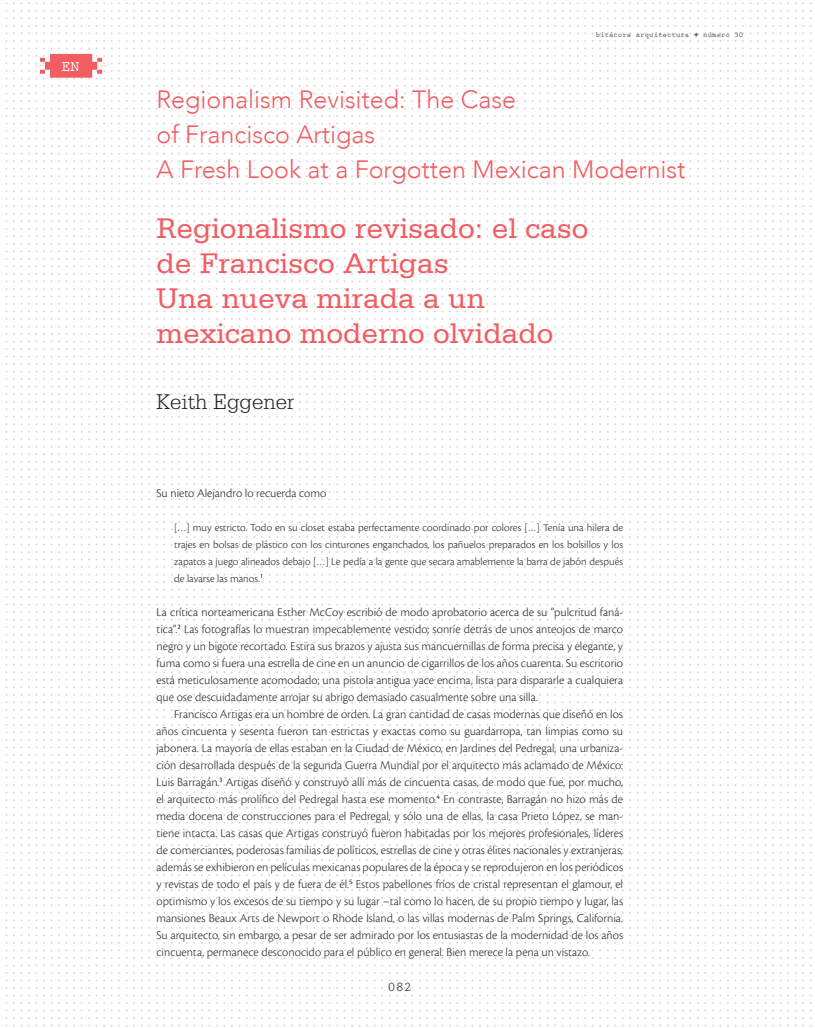
<style>
.page{position:relative;width:815px;height:1028px;background:#fff}
.page>*{position:absolute;margin:0;border:0;box-sizing:border-box;transform-origin:0 0}
.Titulos{font:30px/35px "Serifa Std";color:#f05d62}
.Titulos_inglés{font:300 25px "Avenir";color:#f05d62}
.autores{font:300 22.5px "Serifa Std";color:#231f20}
.t1{font:700 15px "Prestige Elite Std";color:#fff}
.t2{font:700 13.75px "Prestige Elite Std";color:#231f20}
.cuerpo_de_texto_sang{font:300 12.5px/17px "Cronos Pro";color:#231f20;text-align:justify}
.Cuerpo_de_texto{font:300 12.5px/17px "Cronos Pro";color:#231f20;text-align:justify}
.cuerpo_de_texto_a_ba{font:300 11.25px/17px "Cronos Pro";color:#231f20;text-align:justify}
.t3{font:700 7.5px "Prestige Elite Std";letter-spacing:-.005em;color:#231f20}
.s1{font-family:"Avenir Next Condensed"}
</style>
<div class="page">
<img style="left:5px;top:2px;width:807px;height:1025px">
<svg style="left:35px;top:54px;width:72px;height:24px"></svg>
<p class="t1" style="left:62px;top:58px;width:19px">EN</p>
<p class="t3" style="left:596px;top:31px;width:149px">bitácora arquitectura <span class="s1">+</span> número 30</p>
<p class="Titulos_inglés" style="left:156px;top:84px;width:361px">Regionalism Revisited: The Case</p>
<p class="Titulos_inglés" style="left:156px;top:119px;width:220px">of Francisco Artigas</p>
<p class="Titulos_inglés" style="left:156px;top:154px;width:531px">A Fresh Look at a Forgotten Mexican Modernist</p>
<p class="Titulos" style="left:156px;top:211px;width:433px">Regionalismo revisado: el caso de Francisco Artigas</p>
<p class="Titulos" style="left:156px;top:281px;width:398px">Una nueva mirada a un mexicano moderno olvidado</p>
<p class="autores" style="left:156px;top:389px;width:140px">Keith Eggener</p>
<p class="Cuerpo_de_texto" style="left:156px;top:484px;width:171px">Su nieto Alejandro lo recuerda como</p>
<p class="cuerpo_de_texto_a_ba" style="left:174px;top:518px;width:450px">[…] muy estricto. Todo en su closet estaba perfectamente coordinado por colores […] Tenía una hilera de trajes en bolsas de plástico con los cinturones enganchados, los pañuelos preparados en los bolsillos y los zapatos a juego alineados debajo […] Le pedía a la gente que secara amablemente la barra de jabón después de lavarse las manos.<sup>1</sup></p>
<p class="Cuerpo_de_texto" style="left:156px;top:603px;width:468px">La crítica norteamericana Esther McCoy escribió de modo aprobatorio acerca de su “pulcritud faná&shy;tica”.<sup>2</sup> Las fotografías lo muestran impecablemente vestido; sonríe detrás de unos anteojos de marco negro y un bigote recortado. Estira sus brazos y ajusta sus mancuernillas de forma precisa y elegante, y fuma como si fuera una estrella de cine en un anuncio de cigarrillos de los años cuarenta. Su escritorio está meticulosamente acomodado; una pistola antigua yace encima, lista para dispararle a cualquiera que ose descuidadamente arrojar su abrigo demasiado casualmente sobre una silla.</p>
<p class="cuerpo_de_texto_sang" style="left:156px;top:705px;width:468px;text-indent:18px">Francisco Artigas era un hombre de orden. La gran cantidad de casas modernas que diseñó en los años cincuenta y sesenta fueron tan estrictas y exactas como su guardarropa, tan limpias como su jabonera. La mayoría de ellas estaban en la Ciudad de México, en Jardines del Pedregal, una urbaniza&shy;ción desarrollada después de la segunda Guerra Mundial por el arquitecto más aclamado de México:<br>Luis Barragán.<sup>3</sup> Artigas diseñó y construyó allí más de cincuenta casas, de modo que fue, por mucho, el arquitecto más prolífico del Pedregal hasta ese momento.<sup>4</sup> En contraste, Barragán no hizo más de media docena de construcciones para el Pedregal, y sólo una de ellas, la casa Prieto López, se man&shy;tiene intacta. Las casas que Artigas construyó fueron habitadas por los mejores profesionales, líderes de comerciantes, poderosas familias de políticos, estrellas de cine y otras élites nacionales y extranjeras; además se exhibieron en películas mexicanas populares de la época y se reprodujeron en los periódicos y revistas de todo el país y de fuera de él.<sup>5</sup> Estos pabellones fríos de cristal representan el glamour, el optimismo y los excesos de su tiempo y su lugar –tal como lo hacen, de su propio tiempo y lugar, las mansiones Beaux Arts de Newport o Rhode Island, o las villas modernas de Palm Springs, California.<br>Su arquitecto, sin embargo, a pesar de ser admirado por los entusiastas de la modernidad de los años cincuenta, permanece desconocido para el público en general. Bien merece la pena un vistazo.</p>
<p class="t2" style="left:387px;top:979px;width:26px">082</p>
</div>
